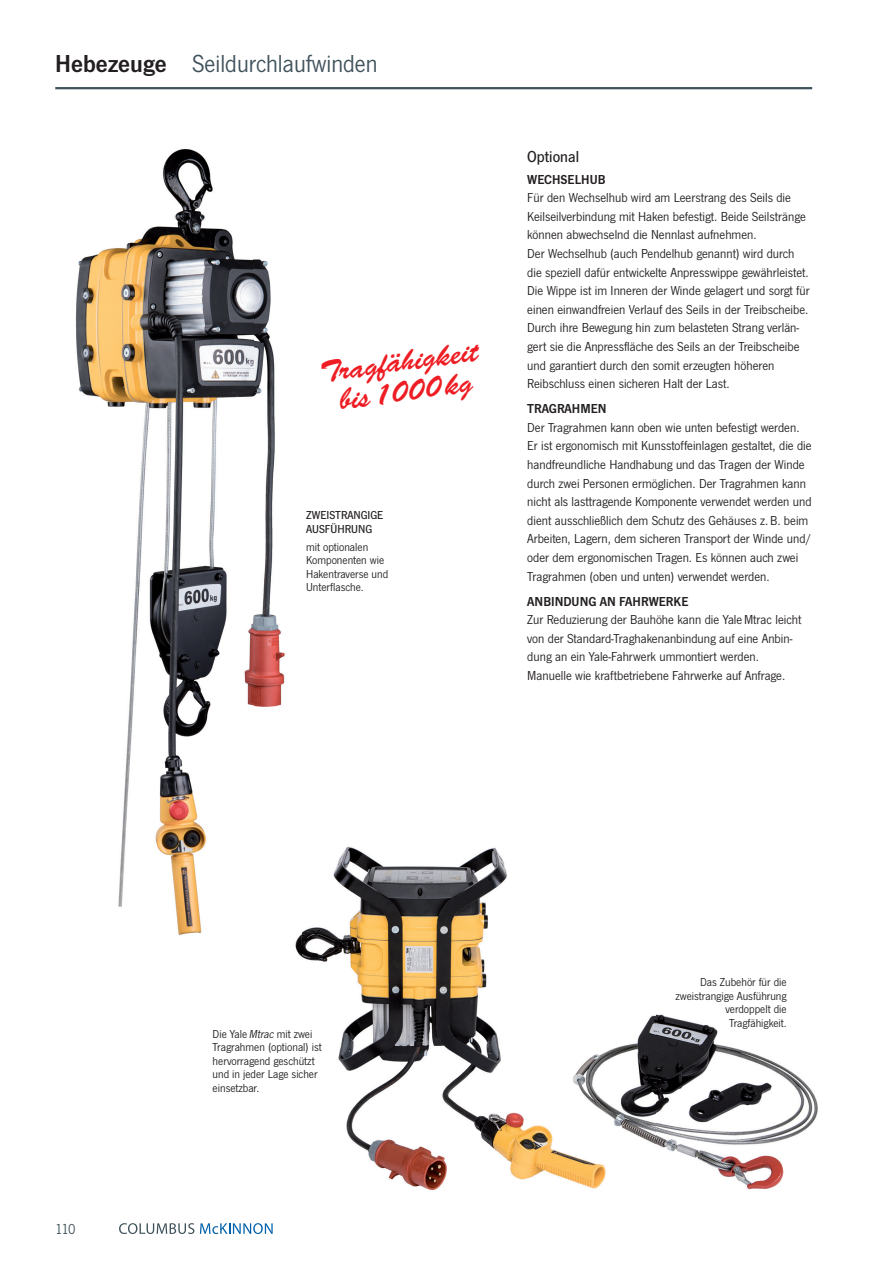
<style>
.page{position:relative;width:893px;height:1263px;background:#fff}
.page>*{position:absolute;margin:0;border:0;box-sizing:border-box;transform-origin:0 0}
.t1{font:30px/30px "Brush Script Std";color:#ee1d23;text-align:center}
.t2{font:25.5px "News Got";color:#40525b}
.t3{font:500 16.5px "News Got";color:#231f20}
.t4{font:15px "News Got";color:#40525b}
.t5{font:13.5px/18.6px "News Got";color:#231f20}
.t6{font:13.5px "News Got Dem";color:#231f20}
.t7{font:12px/13.5px "News Got";color:#231f20}
.t8{font:500 12px/13.5px "News Got";color:#231f20}
.s1{font-family:"News Got Dem";color:#231f20}
.s2{font-style:italic}
</style>
<div class="page">
<hr style="left:55px;top:87px;width:757px;height:2px;background:#40525b">
<svg style="left:119px;top:1223px;width:75px;height:11px"></svg>
<svg style="left:200px;top:1223px;width:73px;height:11px"></svg>
<img style="left:295px;top:846px;width:361px;height:318px">
<img style="left:656px;top:1014px;width:162px;height:176px">
<img style="left:376px;top:1164px;width:281px;height:26px">
<img style="left:75px;top:149px;width:227px;height:787px">
<img style="left:291px;top:868px;width:11px;height:77px">
<h2 class="t2" style="left:55px;top:50px;width:324px"><span class="s1">Hebezeuge</span> Seildurchlaufwinden</h2>
<h1 class="t1" style="left:318px;top:358px;width:161px;rotate:-8deg">Tragfähigkeit bis 1000 kg</h1>
<p class="t8" style="left:306px;top:509px;width:79px">ZWEISTRANGIGE<br>AUSFÜHRUNG</p>
<p class="t7" style="left:306px;top:540px;width:84px">mit optionalen<br>Komponen ten wie<br>Hakentraverse und<br>Unter flasche.</p>
<p class="t3" style="left:527px;top:147px;width:53px">Optional</p>
<p class="t6" style="left:527px;top:171px;width:80px">WECHSELHUB</p>
<p class="t5" style="left:527px;top:189px;width:284px">Für den Wechselhub wird am Leerstrang des Seils die Keilseilverbindung mit Haken befestigt. Beide Seilsträn ge können abwechselnd die Nennlast auf nehmen.<br>Der Wechselhub (auch Pendelhub genannt) wird durch die speziell dafür entwickelte Anpresswip pe gewährleistet.<br>Die Wippe ist im Inneren der Winde gelagert und sorgt für einen einwandfreien Verlauf des Seils in der Treibscheibe.<br>Durch ihre Bewegung hin zum belasteten Strang verlän&shy;gert sie die Anpress fläche des Seils an der Treibscheibe und garantiert durch den somit erzeugten höheren Reibschluss einen sicheren Halt der Last.</p>
<p class="t6" style="left:527px;top:401px;width:81px">TRAGRAHMEN</p>
<p class="t5" style="left:527px;top:418px;width:286px">Der Tragrahmen kann oben wie unten befestigt werden.<br>Er ist ergonomisch mit Kunsstoffeinlagen gestaltet, die die handfreundliche Handhabung und das Tragen der Winde durch zwei Personen ermög lichen. Der Tragrahmen kann nicht als lasttragende Komponente verwendet werden und dient ausschließ lich dem Schutz des Gehäuses z. B. beim Arbeiten, Lagern, dem siche ren Transport der Winde und/ oder dem ergonomischen Tragen. Es können auch zwei Tragrahmen (oben und unten) verwendet werden.</p>
<p class="t6" style="left:527px;top:593px;width:163px">ANBINDUNG AN FAHRWERKE</p>
<p class="t5" style="left:527px;top:611px;width:276px">Zur Reduzierung der Bauhöhe kann die Yale Mtrac leicht von der Standard-Trag haken anbindung auf eine Anbin&shy;dung an ein Yale-Fahrwerk ummontiert werden.<br>Manuelle wie kraftbetriebene Fahrwerke auf Anfrage.</p>
<p class="t4" style="left:55px;top:1221px;width:22px">110</p>
<p class="t7" style="left:213px;top:1027px;width:111px">Die Yale <span class="s2">Mtrac</span> mit zwei<br>Tragrahmen (optional) ist hervorragend geschützt und in jeder Lage sicher einsetzbar.</p>
<p class="t7" style="left:675px;top:976px;width:113px;text-align:right">Das Zubehör für die<br>zwei strangige Ausfüh rung verdoppelt die<br>Trag fähigkeit.</p>
</div>
